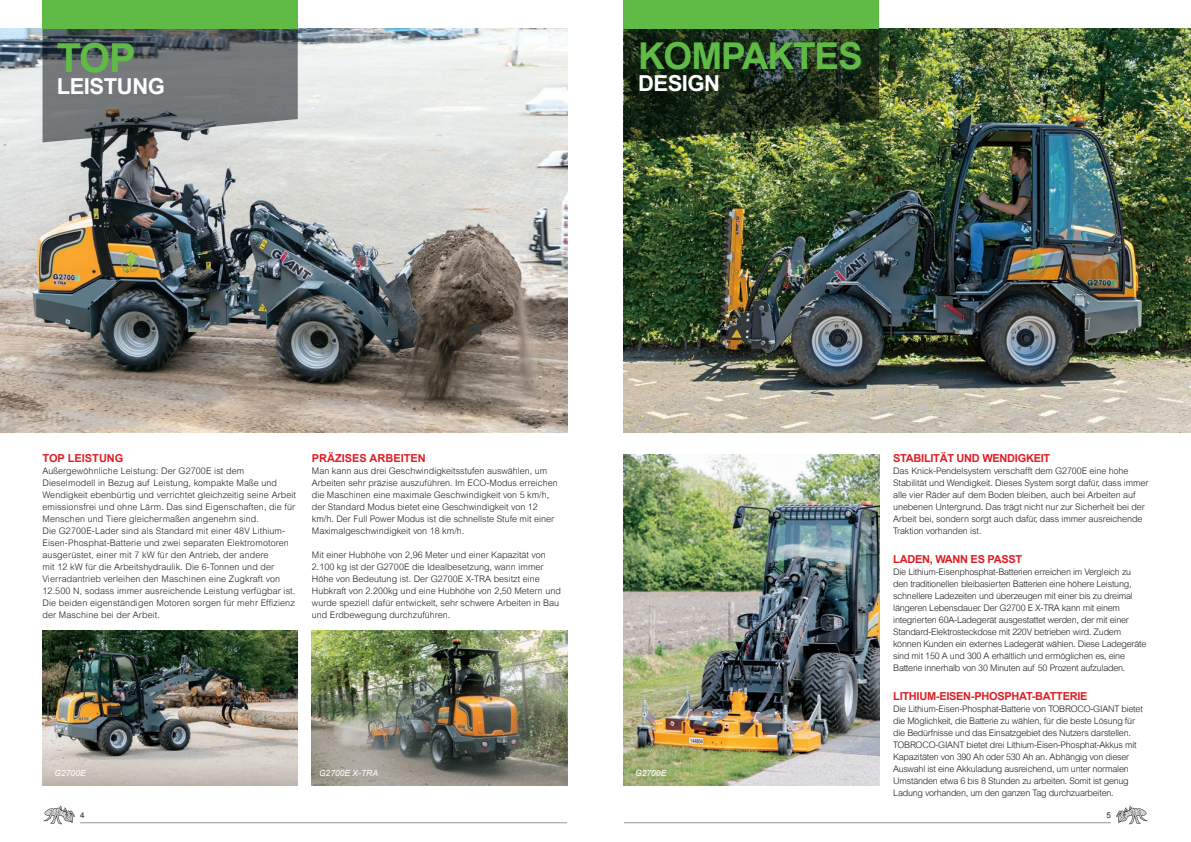
<style>
.page{position:relative;width:1191px;height:842px;background:#fff}
.page>*{position:absolute;margin:0;border:0;box-sizing:border-box;transform-origin:0 0}
.t1{font:700 40px "Arial";color:#60bb46}
.t2{font:700 37px "Arial";letter-spacing:-.03em;color:#60bb46}
.t3{font:700 22px "Arial";letter-spacing:-.02em;color:#fff}
.t4{font:700 11px "Arial";letter-spacing:-.025em;color:#e01e25}
.t5{font:700 11px "Arial";color:#e01e25}
.t6{font:300 9px/12px "Arial";letter-spacing:-.01em;color:#231f20}
.t7{font:300 9px/12px "Arial";letter-spacing:.01em;color:#231f20}
.t8{font:italic 8.5px "Arial";color:#fff}
.t9{font:8px "Arial";color:#231f20}
</style>
<div class="page">
<img style="left:624px;top:28px;width:567px;height:404px">
<svg style="left:43px;top:805px;width:32px;height:19px"></svg>
<svg style="left:1116px;top:805px;width:32px;height:19px"></svg>
<hr style="left:80px;top:822px;width:487px;height:1px;background:#939598">
<hr style="left:624px;top:822px;width:486px;height:1px;background:#939598">
<img style="left:0;top:28px;width:567px;height:404px">
<svg style="left:43px;top:28px;width:255px;height:114px;background:#6e7476"></svg>
<img style="left:624px;top:28px;width:255px;height:114px">
<div style="left:43px;top:0;width:255px;height:28px;background:#60bb46"></div>
<div style="left:624px;top:0;width:255px;height:28px;background:#60bb46"></div>
<img style="left:43px;top:630px;width:255px;height:155px">
<img style="left:312px;top:630px;width:255px;height:155px">
<img style="left:624px;top:454px;width:255px;height:331px">
<h1 class="t1" style="left:57px;top:31px;width:81px">TOP</h1>
<h3 class="t3" style="left:57px;top:71px;width:110px">LEISTUNG</h3>
<h2 class="t2" style="left:638px;top:32px;width:226px">KOMPAKTES</h2>
<h3 class="t3" style="left:638px;top:69px;width:84px">DESIGN</h3>
<p class="t5" style="left:43px;top:451px;width:82px">TOP LEISTUNG</p>
<p class="t7" style="left:43px;top:465px;width:255px">Außergewöhnliche Leistung: Der G2700E ist dem Dieselmodell in Bezug auf Leistung, kompakte Maße und Wendigkeit ebenbürtig und verrichtet gleichzeitig seine Arbeit emissionsfrei und ohne Lärm. Das sind Eigenschaften, die für Menschen und Tiere gleichermaßen angenehm sind.<br>Die G2700E-Lader sind als Standard mit einer 48V Lithium-Eisen-Phosphat-Batterie und zwei separaten Elektromotoren ausgerüstet, einer mit 7 kW für den Antrieb, der andere<br>mit 12 kW für die Arbeitshydraulik. Die 6-Tonnen und der Vierradantrieb verleihen den Maschinen eine Zugkraft von 12.500 N, sodass immer ausreichende Leistung verfügbar ist.<br>Die beiden eigenständigen Motoren sorgen für mehr Effizienz der Maschine bei der Arbeit.</p>
<p class="t5" style="left:312px;top:451px;width:115px">PRÄZISES ARBEITEN</p>
<p class="t6" style="left:312px;top:465px;width:247px">Man kann aus drei Geschwindigkeitsstufen auswählen, um Arbeiten sehr präzise auszuführen. Im ECO-Modus erreichen die Maschinen eine maximale Geschwindigkeit von 5 km/h, der Standard Modus bietet eine Geschwindigkeit von 12 km/h. Der Full Power Modus ist die schnellste Stufe mit einer Maximalgeschwindigkeit von 18 km/h.</p>
<p class="t6" style="left:312px;top:549px;width:250px">Mit einer Hubhöhe von 2,96 Meter und einer Kapazität von 2.100 kg ist der G2700E die Idealbesetzung, wann immer Höhe von Bedeutung ist. Der G2700E X-TRA besitzt eine Hubkraft von 2.200kg und eine Hubhöhe von 2,50 Metern und wurde speziell dafür entwickelt, sehr schwere Arbeiten in Bau und Erdbewegung durchzuführen.</p>
<p class="t8" style="left:55px;top:768px;width:33px">G2700E</p>
<p class="t8" style="left:319px;top:768px;width:61px">G2700E X-TRA</p>
<p class="t8" style="left:635px;top:768px;width:33px">G2700E</p>
<p class="t4" style="left:893px;top:451px;width:158px">STABILITÄT UND WENDIGKEIT</p>
<p class="t6" style="left:893px;top:465px;width:257px">Das Knick-Pendelsystem verschafft dem G2700E eine hohe Stabilität und Wendigkeit. Dieses System sorgt dafür, dass immer alle vier Räder auf dem Boden bleiben, auch bei Arbeiten auf unebenen Untergrund. Das trägt nicht nur zur Sicherheit bei der Arbeit bei, sondern sorgt auch dafür, dass immer ausreichende Traktion vorhanden ist.</p>
<p class="t4" style="left:893px;top:552px;width:131px">LADEN, WANN ES PASST</p>
<p class="t6" style="left:893px;top:566px;width:255px">Die Lithium-Eisenphosphat-Batterien erreichen im Vergleich zu den traditionellen bleibasierten Batterien eine höhere Leistung, schnellere Ladezeiten und überzeugen mit einer bis zu dreimal längeren Lebensdauer. Der G2700 E X-TRA kann mit einem integrierten 60A-Ladegerät ausgestattet werden, der mit einer Standard-Elektrosteckdose mit 220V betrieben wird. Zudem können Kunden ein externes Ladegerät wählen. Diese Ladegeräte sind mit 150 A und 300 A erhältlich und ermöglichen es, eine Batterie innerhalb von 30 Minuten auf 50 Prozent aufzuladen.</p>
<p class="t4" style="left:893px;top:689px;width:196px">LITHIUM-EISEN-PHOSPHAT-BATTERIE</p>
<p class="t6" style="left:893px;top:703px;width:251px">Die Lithium-Eisen-Phosphat-Batterie von TOBROCO-GIANT bietet die Möglichkeit, die Batterie zu wählen, für die beste Lösung für die Bedürfnisse und das Einsatzgebiet des Nutzers darstellen.<br>TOBROCO-GIANT bietet drei Lithium-Eisen-Phosphat-Akkus mit Kapazitäten von 390 Ah oder 530 Ah an. Abhängig von dieser Auswahl ist eine Akkuladung ausreichend, um unter normalen Umständen etwa 6 bis 8 Stunden zu arbeiten. Somit ist genug Ladung vorhanden, um den ganzen Tag durchzuarbeiten.</p>
<p class="t9" style="left:80px;top:810px;width:6px">4</p>
<p class="t9" style="left:1106px;top:810px;width:6px">5</p>
</div>
